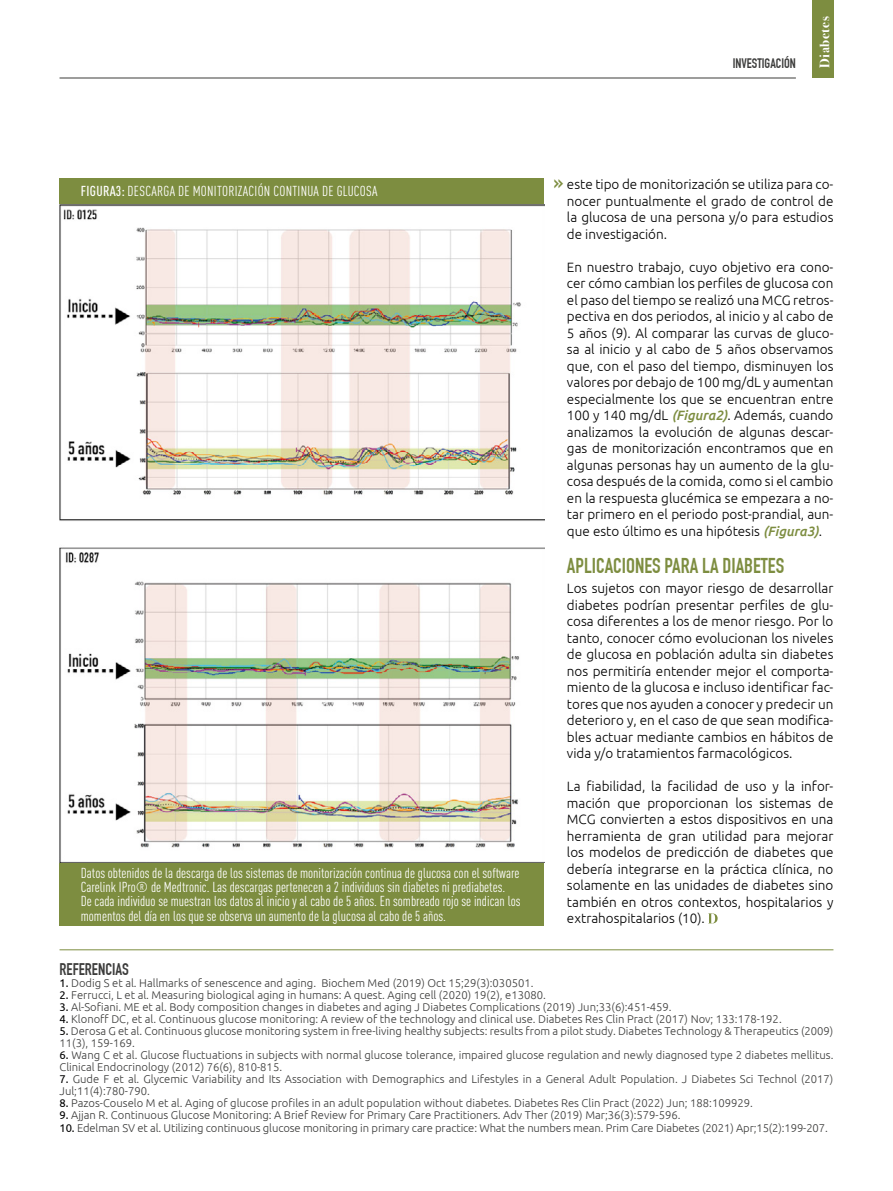
<style>
.page{position:relative;width:893px;height:1191px;background:#fff}
.page>*{position:absolute;margin:0;border:0;box-sizing:border-box;transform-origin:0 0}
.t1{font:22.5px "DIN Engschrift Std";color:#7d8d40}
.t2{font:21px "DIN Engschrift Std";color:#7d8d40}
.t3{font:16.5px "DIN Engschrift Std";color:#3c3c3b}
.t4{font:condensed 14.25px/14.2px "DIN Pro";color:#fff}
.t5{font:condensed 14.25px "DIN Pro";letter-spacing:.02em;color:#fff}
.t6{font:300 13.5px/16.5px "Ubuntu";color:#000;text-align:justify}
.t7{font:13.5px "DIN Engschrift Std";color:#3c3c3b}
.t8{font:700 13.5px "Bodoni Svty Two ITCTT";letter-spacing:.04em;color:#fff}
.t9{font:300 11.25px/12px "Ubuntu";color:#3c3c3b}
.s1{font-weight:500;font-style:italic;color:#7d8d40}
.s2{font-weight:500}
.s3{font-weight:400;color:#000}
</style>
<div class="page">
<hr style="left:60px;top:78px;width:736px;height:1px;background:#3c3c3b">
<div style="left:812px;top:0;width:21px;height:78px;background:#7d8d40"></div>
<svg style="left:708px;top:913px;width:10px;height:10px"></svg>
<div style="left:60px;top:862px;width:484px;height:64px;background:#7d8d40"></div>
<img style="left:60px;top:204px;width:484px;height:658px">
<div style="left:60px;top:179px;width:484px;height:25px;background:#7d8d40"></div>
<hr style="left:60px;top:949px;width:773px;height:1px;background:#7d8d40">
<p class="t7" style="left:733px;top:55px;width:65px">INVESTIGACIÓN</p>
<p class="t8" style="left:813px;top:68px;width:53px;rotate:-90deg">Diabetes</p>
<p class="t6" style="left:567px;top:176px;width:268px">este tipo de monitorización se utiliza para co&shy;nocer puntualmente el grado de control de la glucosa de una persona y/o para estudios de investigación.</p>
<p class="t6" style="left:567px;top:258px;width:268px">En nuestro trabajo, cuyo objetivo era cono&shy;cer cómo cambian los perfiles de glucosa con el paso del tiempo se realizó una MCG retros&shy;pectiva en dos periodos, al inicio y al cabo de 5 años (9). Al comparar las curvas de gluco&shy;sa al inicio y al cabo de 5 años observamos que, con el paso del tiempo, disminuyen los valores por debajo de 100 mg/dL y aumentan especialmente los que se encuentran entre 100 y 140 mg/dL <span class="s1">(Figura2)</span>. Además, cuando analizamos la evolución de algunas descar&shy;gas de monitorización encontramos que en algunas personas hay un aumento de la glu&shy;cosa después de la comida, como si el cambio en la respuesta glucémica se empezara a no&shy;tar primero en el periodo post-prandial, aun&shy;que esto último es una hipótesis <span class="s1">(Figura3)</span>.</p>
<h2 class="t2" style="left:567px;top:553px;width:219px">APLICACIONES PARA LA DIABETES</h2>
<p class="t6" style="left:567px;top:580px;width:268px">Los sujetos con mayor riesgo de desarrollar diabetes podrían presentar perfiles de glu&shy;cosa diferentes a los de menor riesgo. Por lo tanto, conocer cómo evolucionan los niveles de glucosa en población adulta sin diabetes nos permitiría entender mejor el comporta&shy;miento de la glucosa e incluso identificar fac&shy;tores que nos ayuden a conocer y predecir un deterioro y, en el caso de que sean modifica&shy;bles actuar mediante cambios en hábitos de vida y/o tratamientos farmacológicos.</p>
<p class="t6" style="left:567px;top:778px;width:268px">La fiabilidad, la facilidad de uso y la infor&shy;mación que proporcionan los sistemas de MCG convierten a estos dispositivos en una herramienta de gran utilidad para mejorar los modelos de predicción de diabetes que debería integrarse en la práctica clínica, no solamente en las unidades de diabetes sino también en otros contextos, hospitalarios y extrahospitalarios (10).</p>
<p class="t5" style="left:81px;top:181px;width:298px"><span class="s2">FIGURA3:</span> DESCARGA DE MONITORIZACIÓN CONTINUA DE GLUCOSA</p>
<h1 class="t1" style="left:554px;top:169px;width:11px">»</h1>
<p class="t4" style="left:81px;top:864px;width:441px">Datos obtenidos de la descarga de los sistemas de monitorización continua de glucosa con el software Carelink IPro® de Medtronic. Las descargas pertenecen a 2 individuos sin diabetes ni prediabetes.<br>De cada individuo se muestran los datos al inicio y al cabo de 5 años. En sombreado rojo se indican los momentos del día en los que se observa un aumento de la glucosa al cabo de 5 años.</p>
<p class="t3" style="left:60px;top:960px;width:71px">REFERENCIAS</p>
<p class="t9" style="left:60px;top:977px;width:475px"><span class="s3">1.</span> Dodig S et al. Hallmarks of senescence and aging. Biochem Med (2019) Oct 15;29(3):030501.</p>
<p class="t9" style="left:60px;top:989px;width:488px"><span class="s3">2.</span> Ferrucci, L et al. Measuring biological aging in humans: A quest. Aging cell (2020) 19(2), e13080.</p>
<p class="t9" style="left:60px;top:1001px;width:614px"><span class="s3">3.</span> Al-Sofiani. ME et al. Body composition changes in diabetes and aging J Diabetes Complications (2019) Jun;33(6):451-459.</p>
<p class="t9" style="left:60px;top:1013px;width:724px"><span class="s3">4.</span> Klonoff DC, et al. Continuous glucose monitoring: A review of the technology and clinical use. Diabetes Res Clin Pract (2017) Nov; 133:178-192.</p>
<p class="t9" style="left:60px;top:1025px;width:775px"><span class="s3">5.</span> Derosa G et al. Continuous glucose monitoring system in free-living healthy subjects: results from a pilot study. Diabetes Technology &amp; Therapeutics (2009)<br>11(3), 159-169.</p>
<p class="t9" style="left:60px;top:1049px;width:775px"><span class="s3">6.</span> Wang C et al. Glucose fluctuations in subjects with normal glucose tolerance, impaired glucose regulation and newly diagnosed type 2 diabetes mellitus.<br>Clinical Endocrinology (2012) 76(6), 810-815.</p>
<p class="t9" style="left:60px;top:1073px;width:775px"><span class="s3">7.</span> Gude F et al. Glycemic Variability and Its Association with Demographics and Lifestyles in a General Adult Population. J Diabetes Sci Technol (2017)<br>Jul;11(4):780-790.</p>
<p class="t9" style="left:60px;top:1097px;width:695px"><span class="s3">8.</span> Pazos-Couselo M et al. Aging of glucose profiles in an adult population without diabetes. Diabetes Res Clin Pract (2022) Jun; 188:109929.</p>
<p class="t9" style="left:60px;top:1109px;width:623px"><span class="s3">9.</span> Ajjan R. Continuous Glucose Monitoring: A Brief Review for Primary Care Practitioners. Adv Ther (2019) Mar;36(3):579-596.</p>
<p class="t9" style="left:60px;top:1121px;width:770px"><span class="s3">10.</span> Edelman SV et al. Utilizing continuous glucose monitoring in primary care practice: What the numbers mean. Prim Care Diabetes (2021) Apr;15(2):199-207.</p>
</div>
